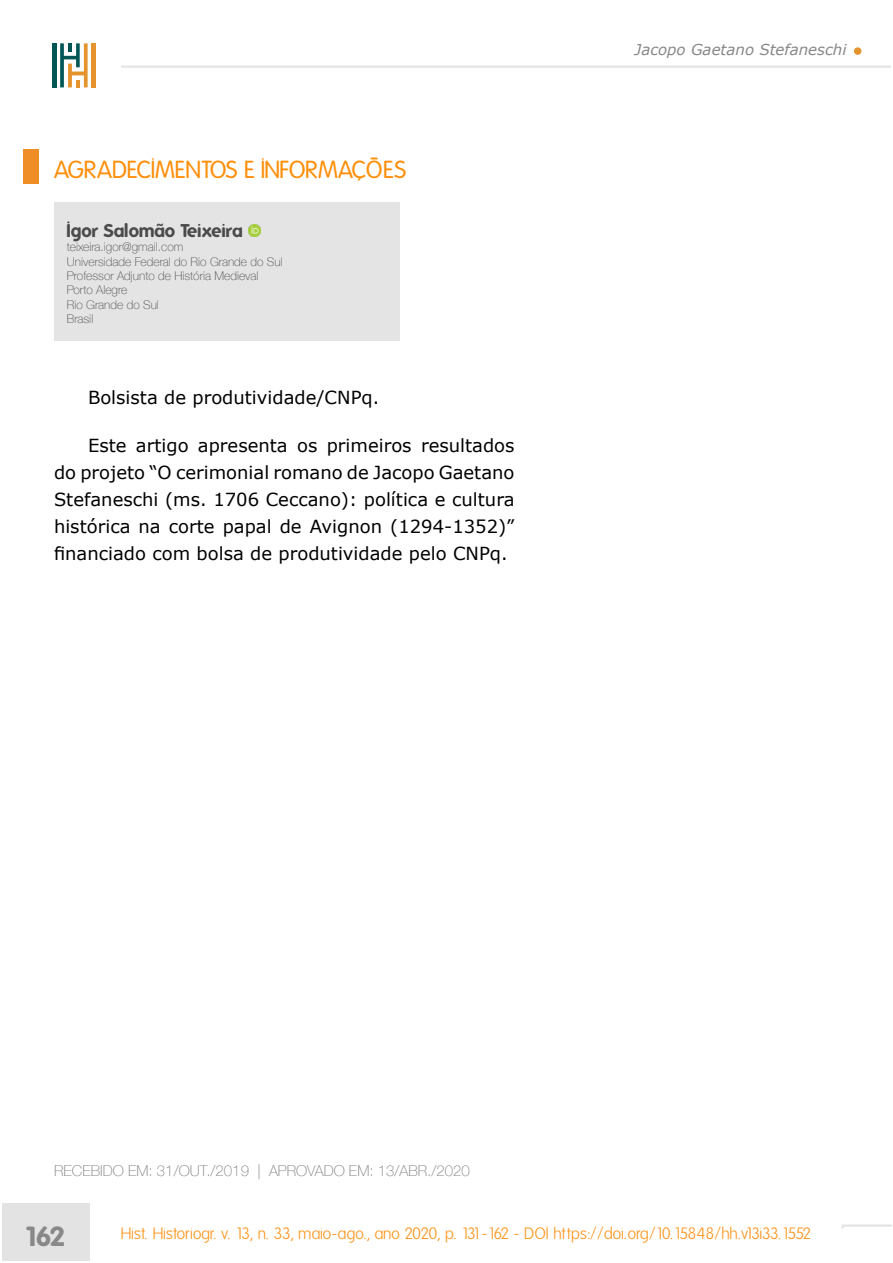
<style>
.page{position:relative;width:893px;height:1263px;background:#fff}
.page>*{position:absolute;margin:0;border:0;box-sizing:border-box;transform-origin:0 0}
.t1{font:700 27px "Folks";color:#888889}
.t2{font:24px "Folks";letter-spacing:-.03em;color:#ff8f0a}
.t3{font:18px/27px "Verdana";color:#000;text-align:justify}
.t4{font:700 18px "Folks";color:#4b4b4b}
.t5{font:300 16.5px "Folks";letter-spacing:-.045em;color:#fc941a}
.t6{font:100 15px "Helvetica Neue";color:#7e7e7e}
.t7{font:italic 15px "Verdana";color:#888}
.t8{font:100 12px/14.4px "Helvetica Neue";color:#4b4b4b}
</style>
<div class="page">
<div style="left:2px;top:1203px;width:88px;height:57px;background:#e3e3e3"></div>
<svg style="left:842px;top:1224px;width:49px;height:5px"></svg>
<div style="left:854px;top:47px;width:7px;height:8px;background:#e4932d;border-radius:50%"></div>
<hr style="left:91px;top:43px;width:4px;height:44px;background:#e4932d">
<svg style="left:60px;top:43px;width:28px;height:44px"></svg>
<hr style="left:53px;top:43px;width:4px;height:44px;background:#055">
<hr style="left:121px;top:66px;width:770px;height:2px;background:#e3e3e3">
<div style="left:23px;top:149px;width:16px;height:35px;background:#ef8e25"></div>
<div style="left:54px;top:202px;width:346px;height:138px;background:#e4e4e4"></div>
<svg style="left:248px;top:225px;width:12px;height:12px"></svg>
<h2 class="t2" style="left:54px;top:156px;width:354px">AGRADECIMENTOS E INFORMAÇÕES</h2>
<p class="t4" style="left:67px;top:220px;width:177px">Igor Salomão Teixeira</p>
<p class="t8" style="left:67px;top:239px;width:217px">teixeira.igor@gmail.com<br>Universidade Federal do Rio Grande do Sul<br>Professor Adjunto de História Medieval<br>Porto Alegre<br>Rio Grande do Sul<br>Brasil</p>
<p class="t3" style="left:88px;top:384px;width:293px">Bolsista de produtividade/CNPq.</p>
<p class="t3" style="left:54px;top:432px;width:462px;text-indent:34px">Este artigo apresenta os primeiros resultados do projeto “O cerimonial romano de Jacopo Gaetano Stefaneschi (ms. 1706 Ceccano): política e cultura histórica na corte papal de Avignon (1294-1352)” financiado com bolsa de produtividade pelo CNPq.</p>
<p class="t7" style="left:634px;top:39px;width:213px">Jacopo Gaetano Stefaneschi</p>
<p class="t6" style="left:54px;top:1159px;width:417px">RECEBIDO EM: 31/OUT./2019 | APROVADO EM: 13/ABR./2020</p>
<h1 class="t1" style="left:26px;top:1220px;width:41px">162</h1>
<p class="t5" style="left:120px;top:1224px;width:692px">Hist. Historiogr. v. 13, n. 33, maio-ago., ano 2020, p. 131-162 - DOI https://doi.org/10.15848/hh.v13i33.1552</p>
</div>
